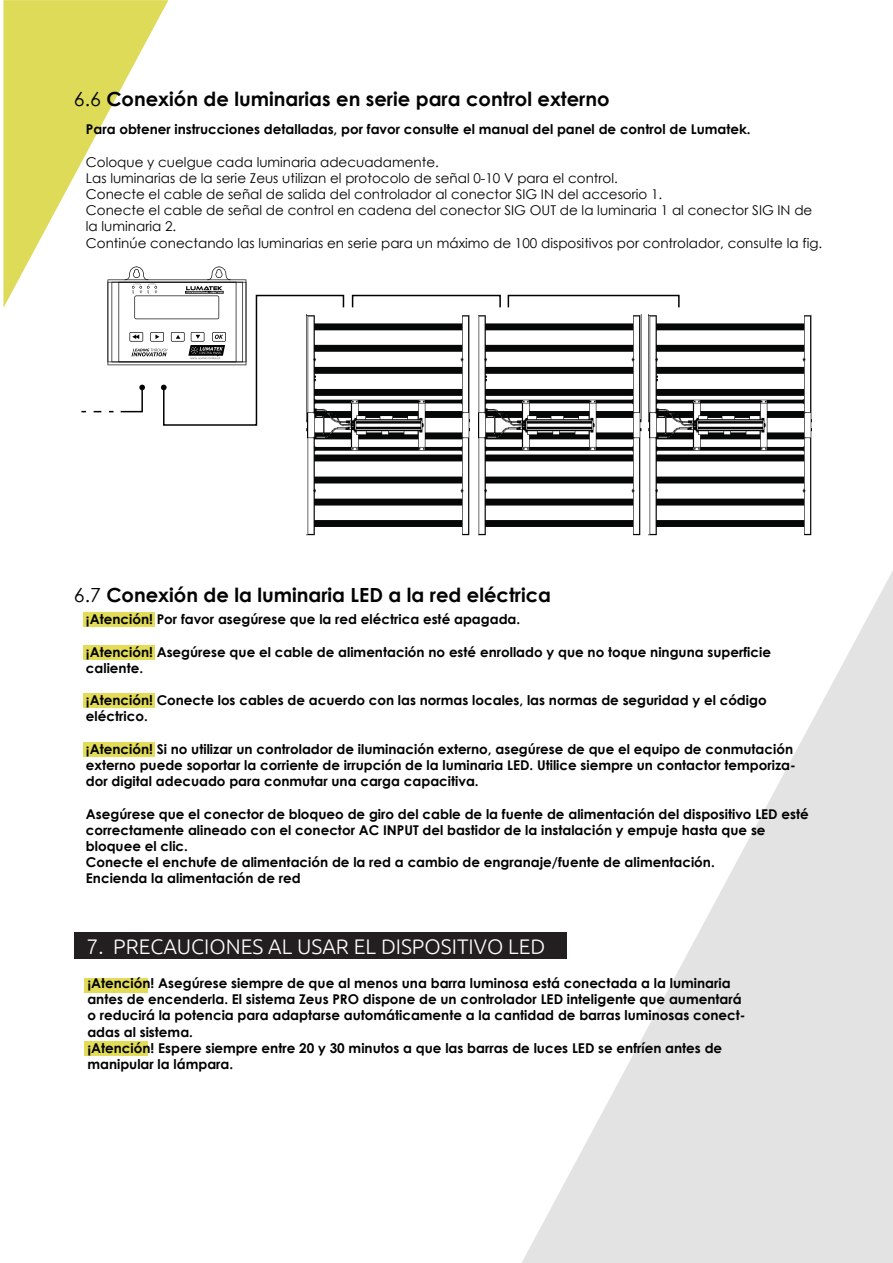
<style>
.page{position:relative;width:893px;height:1263px;background:#fff}
.page>*{position:absolute;margin:0;border:0;box-sizing:border-box;transform-origin:0 0}
.t1{font:300 21.15px "Ubuntu";color:#fff}
.t2{font:700 19.5px "Century Gothic";color:#020303}
.t3{font:700 13.5px/16.2px "Century Gothic";color:#010101}
.t4{font:13.5px/16.2px "Century Gothic";color:#010101}
.s1{font-weight:400}
</style>
<div class="page">
<svg style="left:521px;top:573px;width:371px;height:690px"></svg>
<svg style="left:3px;top:0;width:165px;height:308px;fill:#dddb58"></svg>
<div style="left:83px;top:613px;width:71px;height:14px;background:#e2dc58"></div>
<div style="left:83px;top:645px;width:71px;height:15px;background:#e2dc58"></div>
<div style="left:83px;top:694px;width:71px;height:14px;background:#e2dc58"></div>
<div style="left:83px;top:742px;width:71px;height:15px;background:#e2dc58"></div>
<div style="left:84px;top:978px;width:64px;height:15px;background:#e2dc58"></div>
<div style="left:84px;top:1041px;width:64px;height:15px;background:#e2dc58"></div>
<div style="left:74px;top:933px;width:492px;height:26px;background:#231f20"></div>
<div style="left:352px;top:295px;width:149px;height:13px;border:2px solid #020202"></div>
<div style="left:507px;top:295px;width:172px;height:13px;border:2px solid #020202"></div>
<svg style="left:108px;top:267px;width:237px;height:159px"></svg>
<svg style="left:81px;top:411px;width:20px;height:1px"></svg>
<img style="left:307px;top:315px;width:163px;height:220px">
<img style="left:478px;top:315px;width:163px;height:220px">
<img style="left:648px;top:315px;width:163px;height:220px">
<h2 class="t2" style="left:74px;top:84px;width:537px"><span class="s1">6.6</span> Conexión de luminarias en serie para control externo</h2>
<p class="t3" style="left:86px;top:121px;width:666px">Para obtener instrucciones detalladas, por favor consulte el manual del panel de control de Lumatek.</p>
<p class="t4" style="left:86px;top:153px;width:737px">Coloque y cuelgue cada luminaria adecuadamente.<br>Las luminarias de la serie Zeus utilizan el protocolo de señal 0-10 V para el control.<br>Conecte el cable de señal de salida del controlador al conector SIG IN del accesorio 1.<br>Conecte el cable de señal de control en cadena del conector SIG OUT de la luminaria 1 al conector SIG IN de la luminaria 2.<br>Continúe conectando las luminarias en serie para un máximo de 100 dispositivos por controlador, consulte la fig.</p>
<h2 class="t2" style="left:74px;top:580px;width:478px"><span class="s1">6.7</span> Conexión de la luminaria LED a la red eléctrica</h2>
<p class="t3" style="left:86px;top:611px;width:436px">¡Atención! Por favor asegúrese que la red eléctrica esté apagada.</p>
<p class="t3" style="left:86px;top:643px;width:686px">¡Atención! Asegúrese que el cable de alimentación no esté enrollado y que no toque ninguna superficie caliente.</p>
<p class="t3" style="left:86px;top:692px;width:682px">¡Atención! Conecte los cables de acuerdo con las normas locales, las normas de seguridad y el código eléctrico.</p>
<p class="t3" style="left:86px;top:740px;width:711px">¡Atención! Si no utilizar un controlador de iluminación externo, asegúrese de que el equipo de conmutación externo puede soportar la corriente de irrupción de la luminaria LED. Utilice siempre un contactor temporiza&shy;dor digital adecuado para conmutar una carga capacitiva.</p>
<p class="t3" style="left:86px;top:805px;width:724px">Asegúrese que el conector de bloqueo de giro del cable de la fuente de alimentación del dispositivo LED esté correctamente alineado con el conector AC INPUT del bastidor de la instalación y empuje hasta que se bloquee el clic.<br>Conecte el enchufe de alimentación de la red a cambio de engranaje/fuente de alimentación.<br>Encienda la alimentación de red</p>
<h1 class="t1" style="left:86px;top:934px;width:460px">7. PRECAUCIONES AL USAR EL DISPOSITIVO LED</h1>
<p class="t3" style="left:87px;top:974px;width:659px">¡Atención! Asegúrese siempre de que al menos una barra luminosa está conectada a la luminaria antes de encenderla. El sistema Zeus PRO dispone de un controlador LED inteligente que aumentará o reducirá la potencia para adaptarse automáticamente a la cantidad de barras luminosas conect&shy;adas al sistema.<br>¡Atención! Espere siempre entre 20 y 30 minutos a que las barras de luces LED se enfríen antes de manipular la lámpara.</p>
</div>
